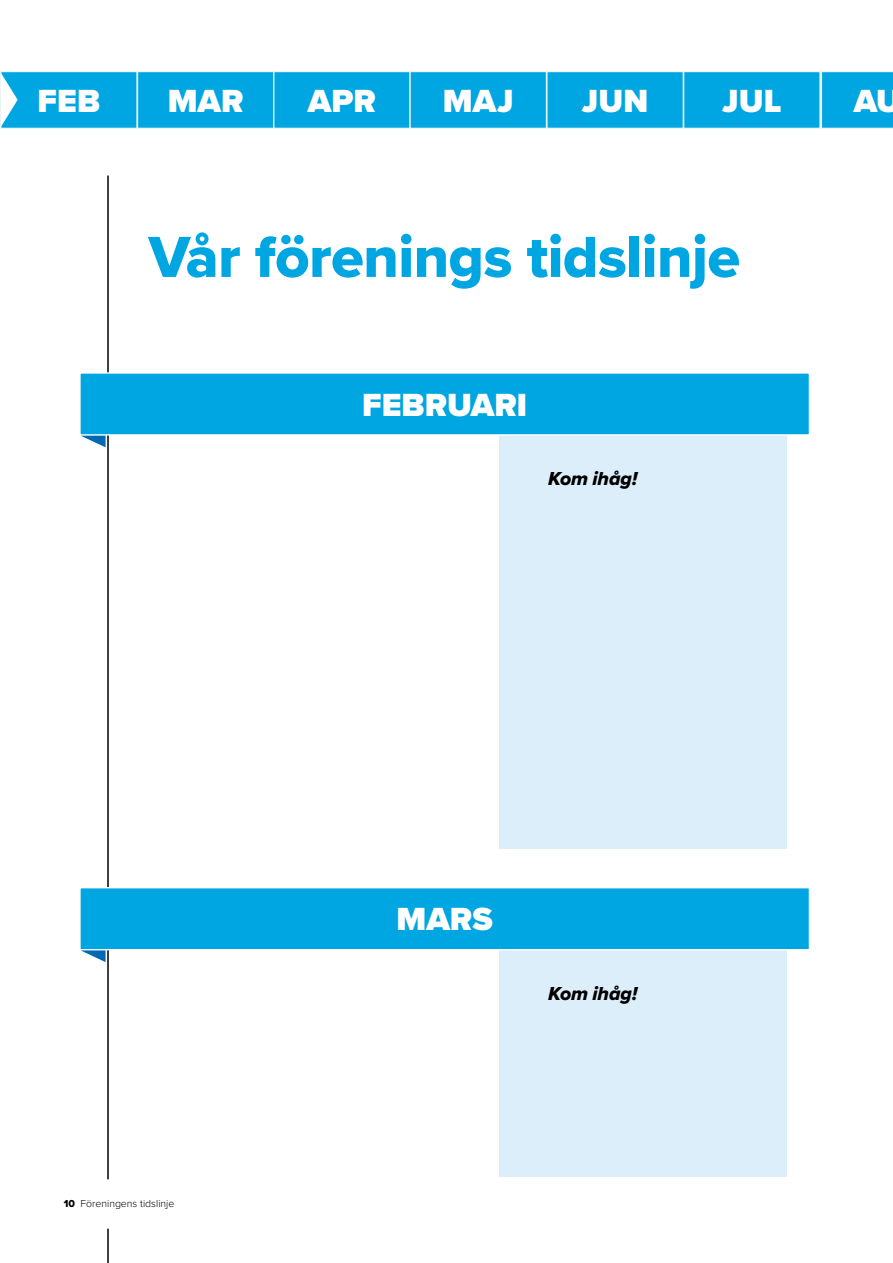
<style>
.page{position:relative;width:893px;height:1263px;background:#fff}
.page>*{position:absolute;margin:0;border:0;box-sizing:border-box;transform-origin:0 0}
.t1{font:60px "Proxima Nova Extrabld";letter-spacing:-.01em;color:#00a6e2}
.t2{font:900 33.15px "Proxima Nova";color:#fff}
.t3{font:19.5px "Proxima Nova Extrabld It";color:#000}
.t4{font:300 10.5px "Proxima Nova";color:#000}
.s1{font-family:"Proxima Nova Extrabld";font-weight:400}
</style>
<div class="page">
<hr style="left:107px;top:176px;width:2px;height:1003px;background:#000">
<hr style="left:107px;top:1229px;width:2px;height:34px;background:#000">
<div style="left:1px;top:72px;width:136px;height:56px;background:#00a6e2"></div>
<div style="left:0;top:71px;width:138px;height:58px;border:1px solid #e8f4f2"></div>
<div style="left:137px;top:72px;width:137px;height:56px;background:#00a6e2"></div>
<div style="left:137px;top:71px;width:138px;height:58px;border:1px solid #e8f4f2"></div>
<div style="left:274px;top:72px;width:136px;height:56px;background:#00a6e2"></div>
<div style="left:273px;top:71px;width:138px;height:58px;border:1px solid #e8f4f2"></div>
<div style="left:410px;top:72px;width:136px;height:56px;background:#00a6e2"></div>
<div style="left:409px;top:71px;width:138px;height:58px;border:1px solid #e8f4f2"></div>
<div style="left:547px;top:72px;width:136px;height:56px;background:#00a6e2"></div>
<div style="left:546px;top:71px;width:138px;height:58px;border:1px solid #e8f4f2"></div>
<div style="left:684px;top:72px;width:136px;height:56px;background:#00a6e2"></div>
<div style="left:683px;top:71px;width:138px;height:58px;border:1px solid #e8f4f2"></div>
<svg style="left:1px;top:73px;width:17px;height:54px"></svg>
<svg style="left:821px;top:71px;width:72px;height:58px;background:#0daae2"></svg>
<div style="left:499px;top:435px;width:288px;height:413px;background:#ddeefb"></div>
<div style="left:80px;top:373px;width:729px;height:62px;background:#00a6e2"></div>
<div style="left:79px;top:372px;width:731px;height:64px;border:1px solid #fff"></div>
<svg style="left:81px;top:436px;width:25px;height:11px"></svg>
<div style="left:499px;top:950px;width:288px;height:226px;background:#ddeefb"></div>
<div style="left:80px;top:888px;width:729px;height:62px;background:#00a6e2"></div>
<div style="left:79px;top:887px;width:731px;height:63px;border:1px solid #fff"></div>
<svg style="left:81px;top:950px;width:25px;height:12px"></svg>
<p class="t2" style="left:38px;top:76px;width:64px">FEB</p>
<p class="t2" style="left:168px;top:76px;width:77px">MAR</p>
<p class="t2" style="left:308px;top:76px;width:70px">APR</p>
<p class="t2" style="left:443px;top:76px;width:73px">MAJ</p>
<p class="t2" style="left:582px;top:76px;width:68px">JUN</p>
<p class="t2" style="left:722px;top:76px;width:61px">JUL</p>
<p class="t2" style="left:854px;top:76px;width:49px">AU</p>
<h1 class="t1" style="left:148px;top:212px;width:593px">Vår förenings tidslinje</h1>
<p class="t4" style="left:64px;top:1197px;width:112px"><span class="s1">10</span> Föreningens tidslinje</p>
<p class="t2" style="left:362px;top:380px;width:167px">FEBRUARI</p>
<p class="t3" style="left:548px;top:464px;width:91px">Kom ihåg!</p>
<p class="t2" style="left:396px;top:895px;width:98px">MARS</p>
<p class="t3" style="left:548px;top:979px;width:91px">Kom ihåg!</p>
</div>
